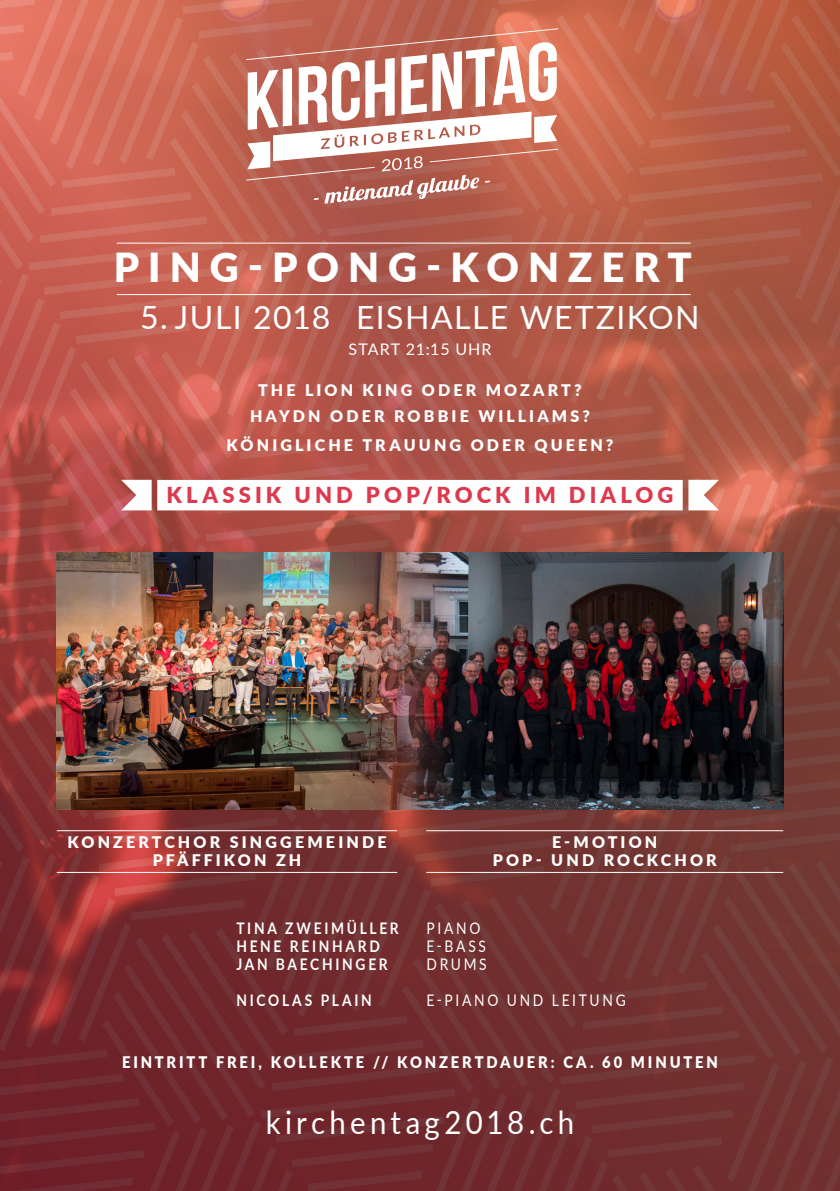
<style>
.page{position:relative;width:840px;height:1191px;background:#fff}
.page>*{position:absolute;margin:0;border:0;box-sizing:border-box;transform-origin:0 0}
.t1{font:900 40px "Lato";letter-spacing:.225em;color:#fff}
.t2{font:32px "Lato";letter-spacing:.05em;color:#fff}
.t3{font:32px "Lato";letter-spacing:.145em;color:#fff;scale:.92 1}
.t4{font:900 22px "Lato";letter-spacing:.185em;color:#dc3a4f}
.t5{font:900 16px/18px "Lato";letter-spacing:.195em;color:#fff;text-align:center}
.t6{font:700 16px "Lato";letter-spacing:.195em;color:#fff;scale:.86 1}
.t7{font:900 16px "Lato";letter-spacing:.195em;color:#fff;scale:.92 1}
.t8{font:16px "Lato";letter-spacing:.195em;color:#fff;scale:.86 1}
.t9{font:16px "Lato";letter-spacing:.065em;color:#fff}
</style>
<div class="page">
<img style="left:0;top:0;width:839px;height:1191px">
<svg style="left:246px;top:28px;width:312px;height:176px"></svg>
<img style="left:57px;top:553px;width:340px;height:256px">
<img style="left:397px;top:552px;width:385px;height:257px">
<hr style="left:117px;top:294px;width:573px;height:1px;background:#fff">
<hr style="left:117px;top:243px;width:573px;height:1px;background:#fff">
<div style="left:157px;top:480px;width:525px;height:30px;background:#fff"></div>
<svg style="left:121px;top:480px;width:30px;height:30px"></svg>
<svg style="left:688px;top:480px;width:30px;height:30px"></svg>
<hr style="left:57px;top:830px;width:340px;height:1px;background:#fff">
<hr style="left:57px;top:872px;width:340px;height:1px;background:#fff">
<hr style="left:426px;top:830px;width:356px;height:1px;background:#fff">
<hr style="left:426px;top:872px;width:356px;height:1px;background:#fff">
<h1 class="t1" style="left:114px;top:238px;width:579px">PING-PONG-KONZERT</h1>
<h2 class="t2" style="left:140px;top:294px;width:560px">5. JULI 2018 EISHALLE WETZIKON</h2>
<p class="t9" style="left:348px;top:337px;width:144px">START 21:15 UHR</p>
<p class="t5" style="left:250px;top:377px;width:341px;line-height:25.4px">THE LION KING ODER MOZART?<br>HAYDN ODER ROBBIE WILLIAMS?</p>
<p class="t5" style="left:226px;top:435px;width:388px">KÖNIGLICHE TRAUUNG ODER QUEEN?</p>
<h3 class="t4" style="left:166px;top:479px;width:508px">KLASSIK UND POP/ROCK IM DIALOG</h3>
<p class="t5" style="left:67px;top:832px;width:320px">KONZERTCHOR SINGGEMEINDE<br>PFÄFFIKON ZH</p>
<p class="t5" style="left:492px;top:832px;width:225px">E-MOTION<br>POP- UND ROCKCHOR</p>
<p class="t6" style="left:236px;top:916px;width:190px">TINA ZWEIMÜLLER</p>
<p class="t8" style="left:426px;top:916px;width:64px">PIANO</p>
<p class="t6" style="left:236px;top:934px;width:168px">HENE REINHARD</p>
<p class="t8" style="left:426px;top:934px;width:71px">E-BASS</p>
<p class="t6" style="left:236px;top:952px;width:177px">JAN BAECHINGER</p>
<p class="t8" style="left:426px;top:952px;width:71px">DRUMS</p>
<p class="t6" style="left:236px;top:988px;width:159px">NICOLAS PLAIN</p>
<p class="t8" style="left:426px;top:988px;width:233px">E-PIANO UND LEITUNG</p>
<p class="t7" style="left:122px;top:1050px;width:649px">EINTRITT FREI, KOLLEKTE // KONZERTDAUER: CA. 60 MINUTEN</p>
<h2 class="t3" style="left:265px;top:1099px;width:337px">kirchentag2018.ch</h2>
</div>
